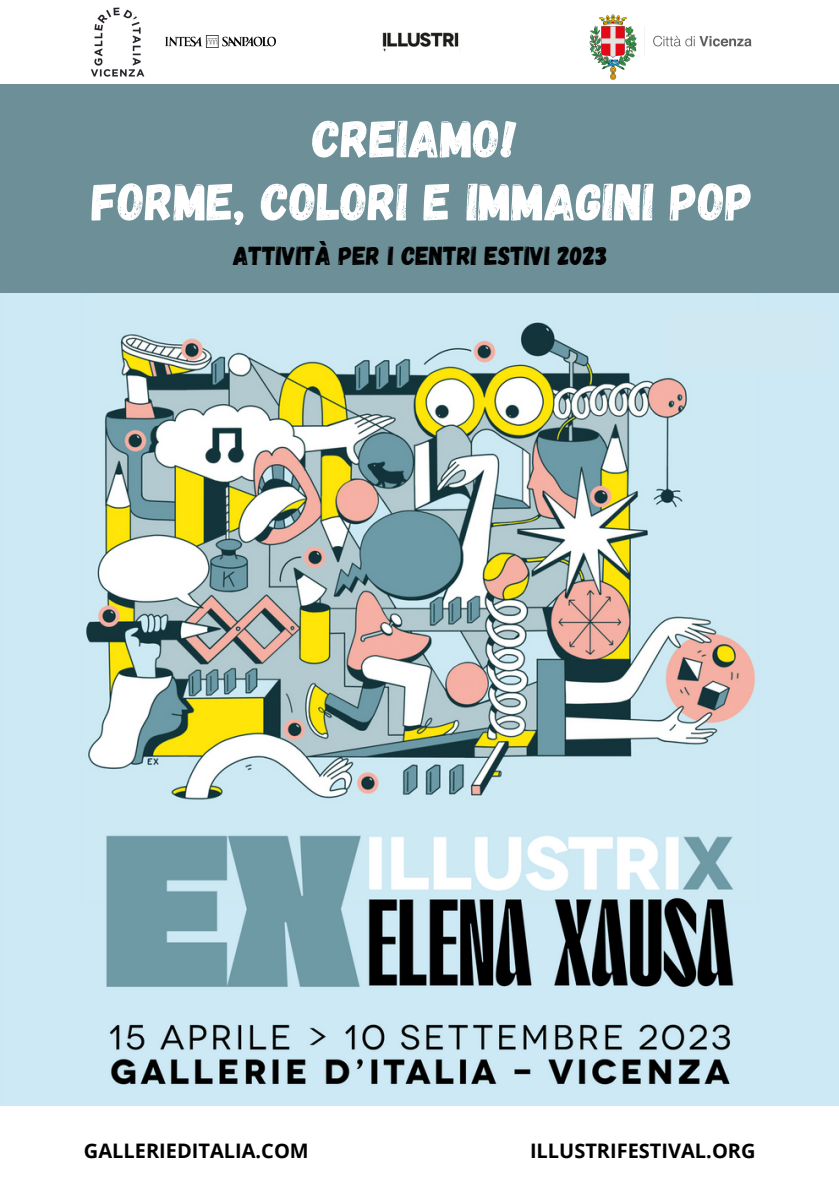
<style>
.page{position:relative;width:839px;height:1191px;background:#fff}
.page>*{position:absolute;margin:0;border:0;box-sizing:border-box;transform-origin:0 0}
.t1{font:52.6px/63px "Gagalin";color:#fff;text-align:center}
.t2{font:26px "Gagalin";color:#000}
.t3{font:700 20px "Open Sans";color:#000}
</style>
<div class="page">
<img style="left:1px;top:292px;width:837px;height:814px">
<img style="left:90px;top:7px;width:55px;height:70px">
<img style="left:382px;top:33px;width:78px;height:19px">
<div style="left:665px;top:311px;width:163px;height:61px;background:#d0e8f2"></div>
<div style="left:388px;top:47px;width:70px;height:12px;background:#fff"></div>
<div style="left:0;top:84px;width:838px;height:208px;background:#6c8f98"></div>
<img style="left:166px;top:35px;width:109px;height:12px">
<img style="left:589px;top:14px;width:163px;height:66px">
<h1 class="t1" style="left:92px;top:105px;width:663px">CREIAMO!<br>FORME, COLORI E IMMAGINI POP</h1>
<h2 class="t2" style="left:233px;top:239px;width:376px">ATTIVITÀ PER I CENTRI ESTIVI 2023</h2>
<p class="t3" style="left:84px;top:1136px;width:226px">GALLERIEDITALIA.COM</p>
<p class="t3" style="left:530px;top:1136px;width:227px">ILLUSTRIFESTIVAL.ORG</p>
</div>
